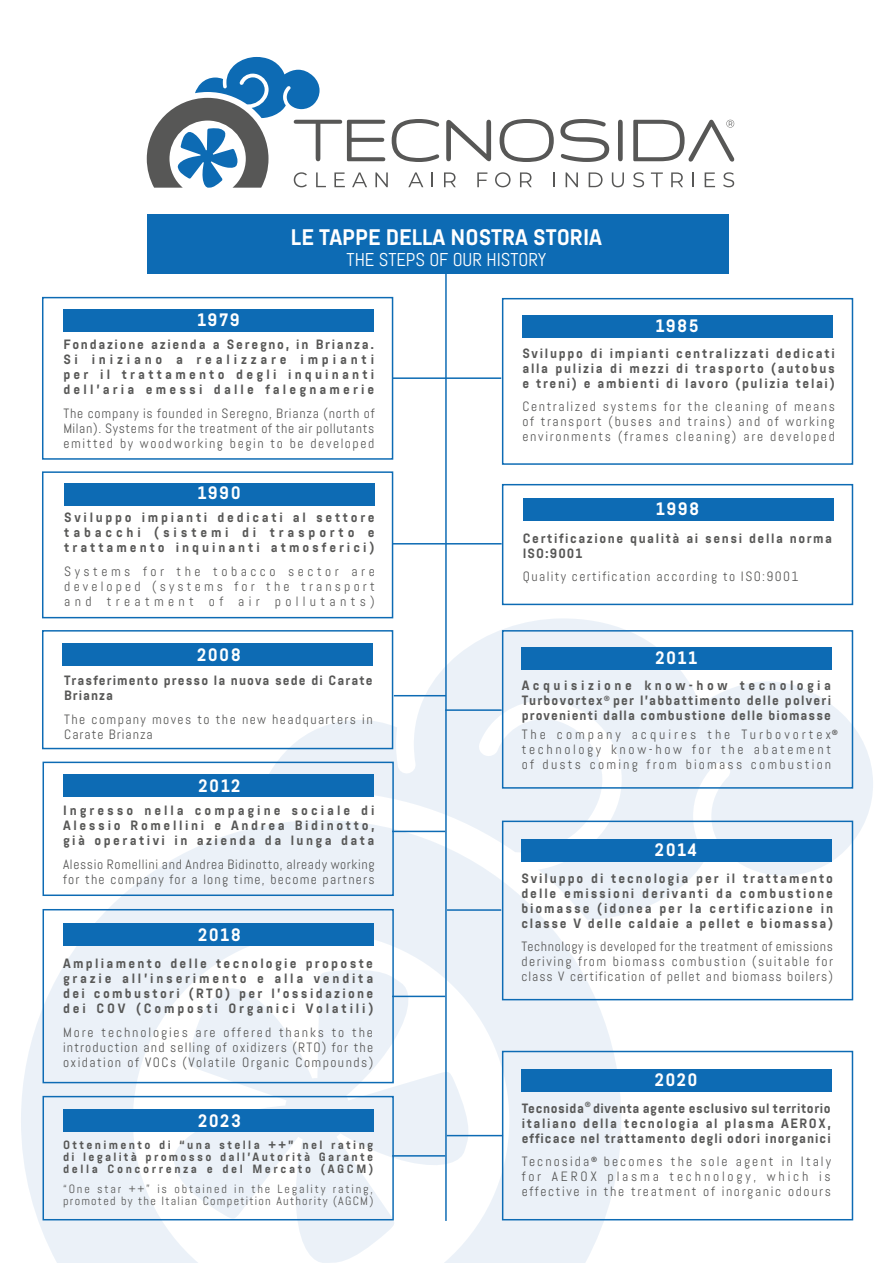
<style>
.page{position:relative;width:893px;height:1263px;background:#fff}
.page>*{position:absolute;margin:0;border:0;box-sizing:border-box;transform-origin:0 0}
.t1{font:700 22.5px "Abel Pro";color:#fff}
.t2{font:18.6px "Abel Pro";color:#fff}
.t3{font:700 18px "Abel Pro";letter-spacing:.075em;color:#fff}
.t4{font:700 13.5px/15px "Abel Pro";letter-spacing:.12em;color:#575756;text-align:justify}
.t5{font:13.5px/15px "Abel Pro";letter-spacing:.105em;color:#575756;text-align:justify}
.t6{font:13.5px/15px "Abel Pro";letter-spacing:.05em;color:#575756}
.t7{font:700 13.5px/15px "Abel Pro";letter-spacing:.08em;color:#575756}
.t8{font:700 12px/12px "Abel Pro";letter-spacing:.215em;color:#575756;text-align:justify}
.t9{font:12px/12px "Abel Pro";letter-spacing:.105em;color:#575756}
.t10{font:700 7.5px "Abel Pro";color:#575756}
</style>
<div class="page">
<svg style="left:21px;top:820px;width:600px;height:443px;fill:#ebf1f8"></svg>
<svg style="left:171px;top:966px;width:304px;height:297px;fill:#ebf1f8"></svg>
<svg style="left:259px;top:618px;width:614px;height:302px;fill:#ebf1f8"></svg>
<div style="left:502px;top:1051px;width:351px;height:169px;border:1px solid #0d6bb4"></div>
<div style="left:43px;top:762px;width:351px;height:134px;border:1px solid #0d6bb4"></div>
<div style="left:502px;top:630px;width:351px;height:159px;border:1px solid #0d6bb4"></div>
<div style="left:42px;top:630px;width:351px;height:119px;border:1px solid #0d6bb4"></div>
<div style="left:63px;top:643px;width:310px;height:23px;background:#0d6bb4"></div>
<div style="left:42px;top:471px;width:351px;height:147px;border:1px solid #0d6bb4"></div>
<div style="left:502px;top:298px;width:351px;height:167px;border:1px solid #0d6bb4"></div>
<div style="left:522px;top:315px;width:310px;height:22px;background:#0d6bb4"></div>
<div style="left:147px;top:214px;width:582px;height:60px;background:#0d6bb4"></div>
<div style="left:42px;top:297px;width:351px;height:163px;border:1px solid #0d6bb4"></div>
<div style="left:64px;top:309px;width:310px;height:22px;background:#0d6bb4"></div>
<hr style="left:445px;top:274px;width:2px;height:947px;background:#0d6bb4">
<hr style="left:392px;top:377px;width:109px;height:2px;background:#0d6bb4">
<svg style="left:147px;top:57px;width:477px;height:131px"></svg>
<svg style="left:633px;top:172px;width:11px;height:15px"></svg>
<svg style="left:651px;top:172px;width:12px;height:15px"></svg>
<svg style="left:671px;top:172px;width:12px;height:15px"></svg>
<svg style="left:692px;top:172px;width:2px;height:15px"></svg>
<svg style="left:705px;top:172px;width:10px;height:15px"></svg>
<svg style="left:723px;top:172px;width:11px;height:15px"></svg>
<svg style="left:633px;top:120px;width:101px;height:42px"></svg>
<div style="left:502px;top:484px;width:351px;height:121px;border:1px solid #0d6bb4"></div>
<div style="left:523px;top:498px;width:310px;height:23px;background:#0d6bb4"></div>
<div style="left:64px;top:483px;width:310px;height:23px;background:#0d6bb4"></div>
<hr style="left:392px;top:543px;width:53px;height:1px;background:#0d6bb4">
<hr style="left:394px;top:695px;width:52px;height:1px;background:#0d6bb4">
<div style="left:522px;top:647px;width:310px;height:22px;background:#0d6bb4"></div>
<div style="left:63px;top:774px;width:310px;height:23px;background:#0d6bb4"></div>
<hr style="left:392px;top:831px;width:53px;height:1px;background:#0d6bb4">
<div style="left:502px;top:821px;width:351px;height:179px;border:1px solid #0d6bb4"></div>
<div style="left:521px;top:839px;width:311px;height:23px;background:#0d6bb4"></div>
<hr style="left:447px;top:909px;width:54px;height:2px;background:#0d6bb4">
<div style="left:521px;top:1069px;width:311px;height:22px;background:#0d6bb4"></div>
<hr style="left:447px;top:1135px;width:56px;height:1px;background:#0d6bb4">
<hr style="left:445px;top:709px;width:57px;height:2px;background:#0d6bb4">
<hr style="left:445px;top:543px;width:57px;height:1px;background:#0d6bb4">
<div style="left:43px;top:909px;width:351px;height:174px;border:1px solid #0d6bb4"></div>
<div style="left:63px;top:923px;width:310px;height:22px;background:#0d6bb4"></div>
<hr style="left:392px;top:996px;width:53px;height:1px;background:#0d6bb4">
<div style="left:43px;top:1096px;width:351px;height:124px;border:1px solid #0d6bb4"></div>
<div style="left:63px;top:1109px;width:310px;height:23px;background:#0d6bb4"></div>
<hr style="left:392px;top:1155px;width:53px;height:1px;background:#0d6bb4">
<h3 class="t3" style="left:197px;top:307px;width:44px">1979</h3>
<h1 class="t1" style="left:291px;top:222px;width:313px">LE TAPPE DELLA NOSTRA STORIA</h1>
<h2 class="t2" style="left:347px;top:247px;width:201px">THE STEPS OF OUR HISTORY</h2>
<h3 class="t3" style="left:655px;top:313px;width:45px">1985</h3>
<p class="t4" style="left:63px;top:337px;width:313px">Fondazione azienda a Seregno, in Brianza.<br>Si iniziano a realizzare impianti per il trattamento degli inquinanti dell’aria emessi dalle falegnamerie</p>
<p class="t5" style="left:63px;top:406px;width:313px">The company is founded in Seregno, Brianza (north of Milan). Systems for the treatment of the air pollutants emitted by woodworking begin to be developed</p>
<h3 class="t3" style="left:197px;top:480px;width:45px">1990</h3>
<p class="t4" style="left:64px;top:510px;width:312px">Sviluppo impianti dedicati al settore tabacchi (sistemi di trasporto e trattamento inquinanti atmosferici)</p>
<p class="t5" style="left:64px;top:563px;width:312px">Systems for the tobacco sector are developed (systems for the transport and treatment of air pollutants)</p>
<p class="t4" style="left:522px;top:346px;width:314px">Sviluppo di impianti centralizzati dedicati alla pulizia di mezzi di trasporto (autobus e treni) e ambienti di lavoro (pulizia telai)</p>
<p class="t5" style="left:522px;top:399px;width:314px">Centralized systems for the cleaning of means of transport (buses and trains) and of working environments (frames cleaning) are developed</p>
<h3 class="t3" style="left:656px;top:496px;width:45px">1998</h3>
<p class="t4" style="left:523px;top:531px;width:311px">Certificazione qualità ai sensi della norma<br>ISO:9001</p>
<p class="t5" style="left:523px;top:569px;width:277px">Quality certification according to ISO:9001</p>
<h3 class="t3" style="left:197px;top:642px;width:45px">2008</h3>
<h3 class="t3" style="left:655px;top:645px;width:43px">2011</h3>
<p class="t7" style="left:64px;top:673px;width:310px">Trasferimento presso la nuova sede di Carate<br>Brianza</p>
<p class="t5" style="left:64px;top:711px;width:310px">The company moves to the new headquarters in<br>Carate Brianza</p>
<h3 class="t3" style="left:199px;top:773px;width:44px">2012</h3>
<p class="t4" style="left:63px;top:803px;width:313px">Ingresso nella compagine sociale di Alessio Romellini e Andrea Bidinotto, già operativi in azienda da lunga data</p>
<p class="t6" style="left:63px;top:856px;width:313px">Alessio Romellini and Andrea Bidinotto, already working for the company for a long time, become partners</p>
<h3 class="t3" style="left:198px;top:922px;width:44px">2018</h3>
<p class="t4" style="left:63px;top:956px;width:312px">Ampliamento delle tecnologie proposte grazie all’inserimento e alla vendita dei combustori (RTO) per l’ossidazione dei COV (Composti Organici Volatili)</p>
<p class="t5" style="left:63px;top:1024px;width:312px">More technologies are offered thanks to the introduction and selling of oxidizers (RTO) for the oxidation of VOCs (Volatile Organic Compounds)</p>
<h3 class="t3" style="left:198px;top:1108px;width:44px">2023</h3>
<p class="t8" style="left:63px;top:1139px;width:312px">Ottenimento di “una stella ++” nel rating di legalità promosso dall’Autorità Garante della Concorrenza e del Mercato (AGCM)</p>
<p class="t9" style="left:63px;top:1183px;width:312px">“One star ++” is obtained in the Legality rating, promoted by the Italian Competition Authority (AGCM)</p>
<p class="t4" style="left:522px;top:678px;width:311px">Acquisizione know-how tecnologia Turbovortex per l’abbattimento delle polveri provenienti dalla combustione delle biomasse</p>
<p class="t5" style="left:522px;top:727px;width:311px">The company acquires the Turbovortex technology know-how for the abatement of dusts coming from biomass combustion</p>
<p class="t10" style="left:604px;top:693px;width:8px">®</p>
<p class="t10" style="left:832px;top:727px;width:8px">®</p>
<h3 class="t3" style="left:655px;top:837px;width:44px">2014</h3>
<p class="t4" style="left:521px;top:871px;width:313px">Sviluppo di tecnologia per il trattamento delle emissioni derivanti da combustione biomasse (idonea per la certificazione in classe V delle caldaie a pellet e biomassa)</p>
<p class="t5" style="left:521px;top:939px;width:313px">Technology is developed for the treatment of emissions deriving from biomass combustion (suitable for class V certification of pellet and biomass boilers)</p>
<h3 class="t3" style="left:655px;top:1067px;width:44px">2020</h3>
<p class="t10" style="left:585px;top:1099px;width:8px">®</p>
<p class="t4" style="left:522px;top:1101px;width:311px">Tecnosida diventa agente esclusivo sul territorio italiano della tecnologia al plasma AEROX, efficace nel trattamento degli odori inorganici</p>
<p class="t5" style="left:522px;top:1154px;width:311px">Tecnosida becomes the sole agent in Italy for AEROX plasma technology, which is effective in the treatment of inorganic odours</p>
<p class="t10" style="left:591px;top:1154px;width:8px">®</p>
</div>
